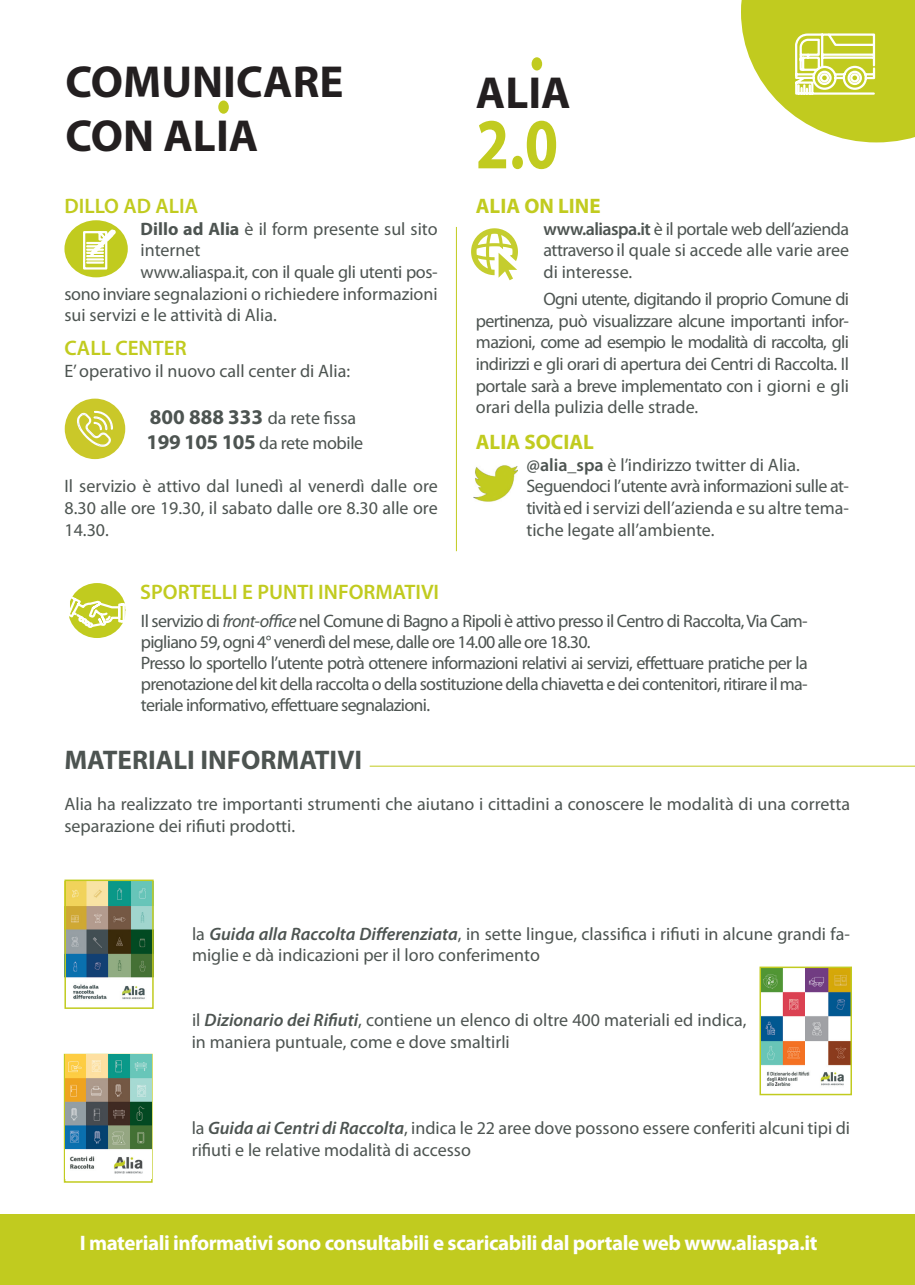
<style>
.page{position:relative;width:915px;height:1285px;background:#fff}
.page>*{position:absolute;margin:0;border:0;box-sizing:border-box;transform-origin:0 0}
.t1{font:700 72px "Myriad Pro";color:#c1cb1f;scale:.83 1}
.t2{font:700 45px/54px "Myriad Pro";color:#231f20}
.t3{font:700 27px "Myriad Pro";color:#4d5451}
.t4{font:700 21px "Myriad Pro";letter-spacing:-.02em;color:#fff}
.t5{font:600 21px "Myriad Pro";color:#c1cb1f}
.t6{font:700 21px "Myriad Pro";color:#c1cb1f}
.t7{font:18px/21.6px "Myriad Pro";color:#4d5451}
.t8{font:18px/21px "Myriad Pro";letter-spacing:-.04em;color:#4d5451}
.t9{font:18px/25.2px "Myriad Pro";letter-spacing:-.02em;color:#4d5451}
.s1{font-weight:700}
.s2{font-weight:700;font-size:21px}
.s3{font-weight:600}
.s4{font-style:italic}
.s5{font-weight:600;font-style:italic}
</style>
<div class="page">
<div style="left:0;top:1213px;width:914px;height:71px;background:#c1cb1f"></div>
<div style="left:218px;top:100px;width:11px;height:14px;background:#c1cb1f;border-radius:50%"></div>
<div style="left:531px;top:57px;width:11px;height:13px;background:#c1cb1f;border-radius:50%"></div>
<img style="left:473px;top:465px;width:44px;height:37px">
<div style="left:64px;top:1053px;width:88px;height:129px;border:2px solid #c1cb1f"></div>
<img style="left:65px;top:1054px;width:86px;height:123px">
<img style="left:67px;top:882px;width:84px;height:118px">
<div style="left:64px;top:879px;width:90px;height:129px;border:2px solid #c1cb1f"></div>
<img style="left:762px;top:969px;width:86px;height:117px">
<div style="left:759px;top:966px;width:92px;height:129px;border:2px solid #c1cb1f"></div>
<hr style="left:369px;top:765px;width:545px;height:1px;background:#c1cb1f">
<hr style="left:456px;top:227px;width:1px;height:324px;background:#c1cb1f">
<div style="left:64px;top:220px;width:64px;height:57px;background:#c1cb1f;border-radius:50%"></div>
<svg style="left:83px;top:226px;width:36px;height:45px"></svg>
<div style="left:65px;top:398px;width:60px;height:61px;background:#cac829;border-radius:50%"></div>
<svg style="left:77px;top:411px;width:36px;height:36px"></svg>
<svg style="left:471px;top:228px;width:47px;height:52px"></svg>
<div style="left:68px;top:583px;width:58px;height:55px;background:#c1cb1f;border-radius:50%"></div>
<svg style="left:68px;top:592px;width:58px;height:38px"></svg>
<svg style="left:741px;top:0;width:173px;height:142px"></svg>
<h2 class="t2" style="left:65px;top:55px;width:279px">COMUNICARE<br>CON ALIA</h2>
<p class="t5" style="left:64px;top:194px;width:135px">DILLO AD ALIA</p>
<p class="t7" style="left:140px;top:218px;width:298px"><span class="s1">Dillo ad Alia</span> è il form presente sul sito</p>
<p class="t7" style="left:140px;top:240px;width:61px">internet</p>
<p class="t9" style="left:140px;top:259px;width:298px">www.aliaspa.it, con il quale gli utenti pos-</p>
<p class="t7" style="left:64px;top:283px;width:374px">sono inviare segnalazioni o richiedere informazioni</p>
<p class="t7" style="left:64px;top:304px;width:214px">sui servizi e le attività di Alia.</p>
<p class="t5" style="left:64px;top:336px;width:124px">CALL CENTER</p>
<p class="t7" style="left:64px;top:360px;width:287px">E’ operativo il nuovo call center di Alia:</p>
<p class="t9" style="left:146px;top:405px;width:218px"><span class="s2">800 888 333</span> da rete fissa<br><span class="s2">199 105 105</span> da rete mobile</p>
<p class="t7" style="left:64px;top:475px;width:374px;text-align:justify">Il servizio è attivo dal lunedì al venerdì dalle ore 8.30 alle ore 19.30, il sabato dalle ore 8.30 alle ore 14.30.</p>
<h2 class="t2" style="left:475px;top:67px;width:96px">ALIA</h2>
<h1 class="t1" style="left:475px;top:104px;width:101px">2.0</h1>
<p class="t6" style="left:475px;top:194px;width:126px">ALIA ON LINE</p>
<p class="t7" style="left:543px;top:218px;width:307px;text-align:justify"><span class="s3">www.aliaspa.it</span> è il portale web dell’azienda attraverso il quale si accede alle varie aree di interesse.</p>
<p class="t7" style="left:475px;top:288px;width:374px;text-align:justify;text-indent:68px">Ogni utente, digitando il proprio Comune di pertinenza, può visualizzare alcune importanti infor&shy;mazioni, come ad esempio le modalità di raccolta, gli indirizzi e gli orari di apertura dei Centri di Raccolta. Il portale sarà a breve implementato con i giorni e gli orari della pulizia delle strade.</p>
<p class="t6" style="left:475px;top:430px;width:119px">ALIA SOCIAL</p>
<p class="t7" style="left:526px;top:454px;width:324px"><span class="s3">@alia_spa</span> è l’indirizzo twitter di Alia.<br>Seguendoci l’utente avrà informazioni sulle at&shy;tività ed i servizi dell’azienda e su altre tema&shy;tiche legate all’ambiente.</p>
<p class="t5" style="left:140px;top:580px;width:300px">SPORTELLI E PUNTI INFORMATIVI</p>
<p class="t8" style="left:141px;top:610px;width:668px">Il servizio di <span class="s4">front-office</span> nel Comune di Bagno a Ripoli è attivo presso il Centro di Raccolta, Via Cam&shy;pigliano 59, ogni 4° venerdì del mese, dalle ore 14.00 alle ore 18.30.<br>Presso lo sportello l’utente potrà ottenere informazioni relativi ai servizi, effettuare pratiche per la prenotazione del kit della raccolta o della sostituzione della chiavetta e dei contenitori, ritirare il ma&shy;teriale informativo, effettuare segnalazioni.</p>
<h3 class="t3" style="left:64px;top:745px;width:299px">MATERIALI INFORMATIVI</h3>
<p class="t7" style="left:64px;top:793px;width:786px">Alia ha realizzato tre importanti strumenti che aiutano i cittadini a conoscere le modalità di una corretta separazione dei rifiuti prodotti.</p>
<p class="t7" style="left:192px;top:922px;width:659px">la <span class="s5">Guida alla Raccolta Differenziata</span>, in sette lingue, classifica i rifiuti in alcune grandi fa&shy;miglie e dà indicazioni per il loro conferimento</p>
<p class="t7" style="left:192px;top:1009px;width:556px">il <span class="s5">Dizionario dei Rifiuti</span>, contiene un elenco di oltre 400 materiali ed indica, in maniera puntuale, come e dove smaltirli</p>
<p class="t7" style="left:192px;top:1117px;width:659px">la <span class="s5">Guida ai Centri di Raccolta</span>, indica le 22 aree dove possono essere conferiti alcuni tipi di rifiuti e le relative modalità di accesso</p>
<p class="t4" style="left:80px;top:1231px;width:739px">I materiali informativi sono consultabili e scaricabili dal portale web www.aliaspa.it</p>
</div>
